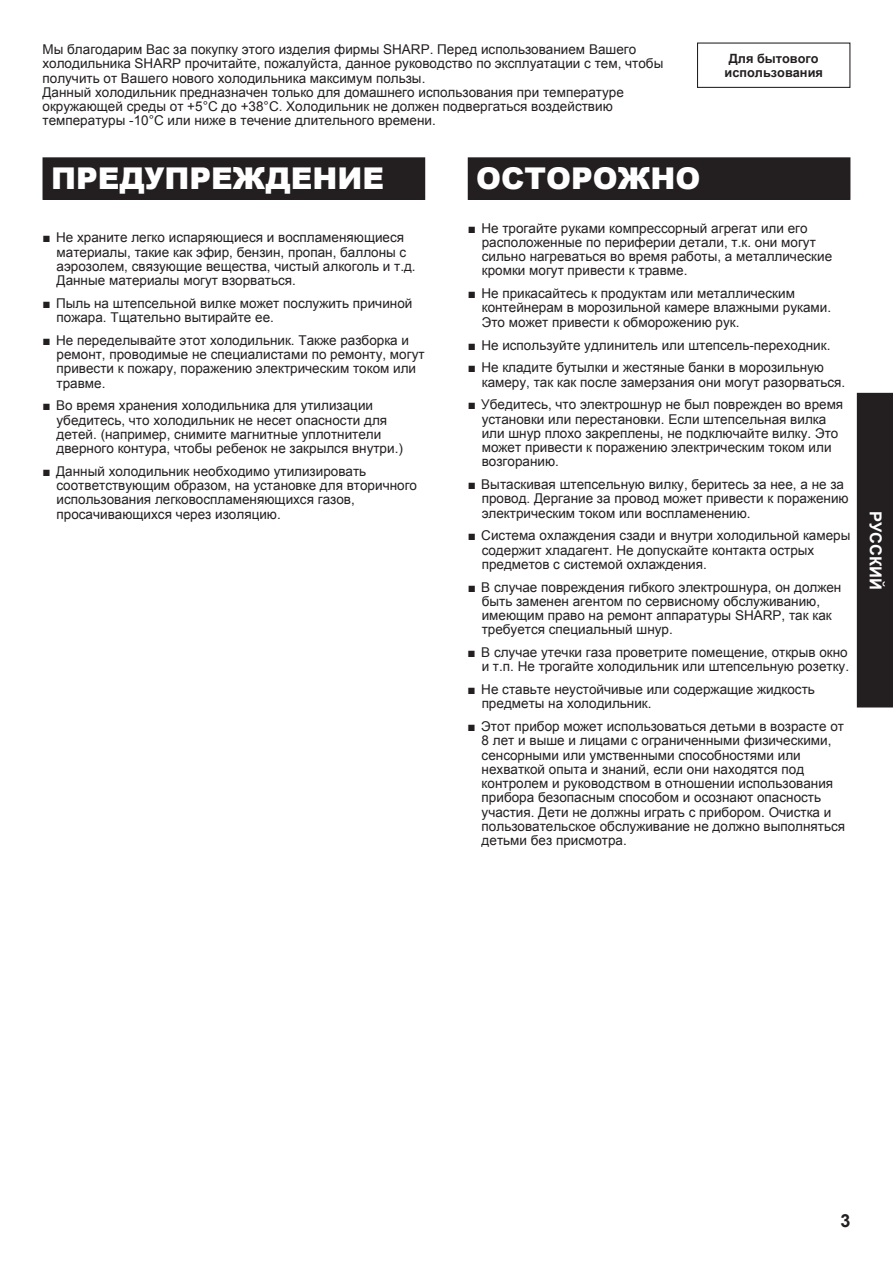
<style>
.page{position:relative;width:893px;height:1263px;background:#fff}
.page>*{position:absolute;margin:0;border:0;box-sizing:border-box;transform-origin:0 0}
.t1{font:900 30px "Arial";color:#fff}
.t2{font:700 18px "Arial";color:#231f20}
.t3{font:700 16.5px "Arial";color:#fff}
.t4{font:13.5px/14.2px "Arial";color:#231f20}
.t5{font:700 12.75px/13.5px "Arial";color:#231f20;text-align:center}
.s1{font-weight:700}
</style>
<div class="page">
<div style="left:857px;top:393px;width:36px;height:314px;background:#231f20"></div>
<div style="left:697px;top:43px;width:153px;height:45px;border:1px solid #231f20"></div>
<div style="left:43px;top:158px;width:381px;height:41px;background:#231f20"></div>
<div style="left:43px;top:157px;width:382px;height:43px;border:2px solid #231f20"></div>
<div style="left:468px;top:158px;width:382px;height:41px;background:#231f20"></div>
<div style="left:468px;top:157px;width:382px;height:43px;border:2px solid #231f20"></div>
<p class="t4" style="left:43px;top:42px;width:622px">Мы благодарим Вас за покупку этого изделия фирмы SHARP. Перед использованием Вашего холодильника SHARP прочитайте, пожалуйста, данное руководство по эксплуатации с тем, чтобы получить от Вашего нового холодильника максимум пользы.<br>Данный холодильник предназначен только для домашнего использования при температуре окружающей среды от +5°С до +38°С. Холодильник не должен подвергаться воздействию температуры -10°С или ниже в течение длительного времени.</p>
<h1 class="t1" style="left:51px;top:156px;width:334px">ПРЕДУПРЕЖДЕНИЕ</h1>
<h1 class="t1" style="left:476px;top:156px;width:226px">ОСТОРОЖНО</h1>
<p class="t5" style="left:724px;top:52px;width:100px">Для бытового использования</p>
<p class="t4" style="left:57px;top:231px;width:361px;text-indent:-14px"><span class="s1">■</span> Не храните легко испаряющиеся и воспламеняющиеся материалы, такие как эфир, бензин, пропан, баллоны с аэрозолем, связующие вещества, чистый алкоголь и т.д.<br>Данные материалы могут взорваться.</p>
<p class="t4" style="left:57px;top:296px;width:357px;text-indent:-14px"><span class="s1">■</span> Пыль на штепсельной вилке может послужить причиной пожара. Tщательно вытирайте ее.</p>
<p class="t4" style="left:57px;top:333px;width:370px;text-indent:-14px"><span class="s1">■</span> Hе переделывайте этот холодильник. Tакже разборка и ремонт, проводимые не специалистами по ремонту, могут привести к пожару, поражению электрическим током или травме.</p>
<p class="t4" style="left:57px;top:399px;width:348px;text-indent:-14px"><span class="s1">■</span> Во время хранения холодильника для утилизации убедитесь, что холодильник не несет опасности для детей. (например, снимите магнитные уплотнители дверного контура, чтобы ребенок не закрылся внутри.)</p>
<p class="t4" style="left:57px;top:464px;width:362px;text-indent:-14px"><span class="s1">■</span> Данный холодильник необходимо утилизировать соответствующим образом, на установке для вторичного использования легковоспламеняющихся газов, просачивающихся через изоляцию.</p>
<p class="t4" style="left:482px;top:221px;width:352px;text-indent:-14px"><span class="s1">■</span> Не трогайте руками компрессорный агрегат или его расположенные по периферии детали, т.к. они могут сильно нагреваться во время работы, а металлические кромки могут привести к травме.</p>
<p class="t4" style="left:482px;top:286px;width:351px;text-indent:-14px"><span class="s1">■</span> Не прикасайтесь к продуктам или металлическим контейнерам в морозильной камере влажными руками.<br>Это может привести к обморожению рук.</p>
<p class="t4" style="left:468px;top:338px;width:364px"><span class="s1">■</span> Не используйте удлинитель или штепсель-переходник.</p>
<p class="t4" style="left:482px;top:360px;width:365px;text-indent:-14px"><span class="s1">■</span> Не кладите бутылки и жестяные банки в морозильную камеру, так как после замерзания они могут разорваться.</p>
<p class="t4" style="left:482px;top:397px;width:363px;text-indent:-14px"><span class="s1">■</span> Убедитесь, что электрошнур не был поврежден во время установки или перестановки. Если штепсельная вилка или шнур плохо закреплены, не подключайте вилку. Это может привести к поражению электрическим током или возгоранию.</p>
<p class="t4" style="left:482px;top:477px;width:368px;text-indent:-14px"><span class="s1">■</span> Bытаскивая штепсельную вилку, беритесь за нее, а не за провод. Дергание за провод может привести к поражению электрическим током или воспламенению.</p>
<p class="t4" style="left:482px;top:529px;width:370px;text-indent:-14px"><span class="s1">■</span> Система охлаждения сзади и внутри холодильной камеры содержит хладагент. Не допускайте контакта острых предметов с системой охлаждения.</p>
<p class="t4" style="left:482px;top:580px;width:361px;text-indent:-14px"><span class="s1">■</span> В случае повреждения гибкого электрошнура, он должен быть заменен агентом по сервисному обслуживанию, имеющим право на ремонт аппаратуры SHARP, так как требуется специальный шнур.</p>
<p class="t4" style="left:468px;top:645px;width:383px;text-align:right"><span class="s1">■</span> B случае утечки газа проветрите помещение, открыв окно и т.п. Hе трогайте холодильник или штепсельную розетку.</p>
<p class="t4" style="left:482px;top:682px;width:335px;text-indent:-14px"><span class="s1">■</span> Не ставьте неустойчивые или содержащие жидкость предметы на холодильник.</p>
<p class="t4" style="left:482px;top:719px;width:365px;text-indent:-14px"><span class="s1">■</span> Этот прибор может использоваться детьми в возрасте от 8 лет и выше и лицами с ограниченными физическими, сенсорными или умственными способностями или нехваткой опыта и знаний, если они находятся под контролем и руководством в отношении использования прибора безопасным способом и осознают опасность участия. Дети не должны играть с прибором. Очистка и пользовательское обслуживание не должно выполняться детьми без присмотра.</p>
<p class="t3" style="left:886px;top:511px;width:80px;rotate:90deg">РУССКИЙ</p>
<h2 class="t2" style="left:840px;top:1209px;width:12px">3</h2>
</div>
